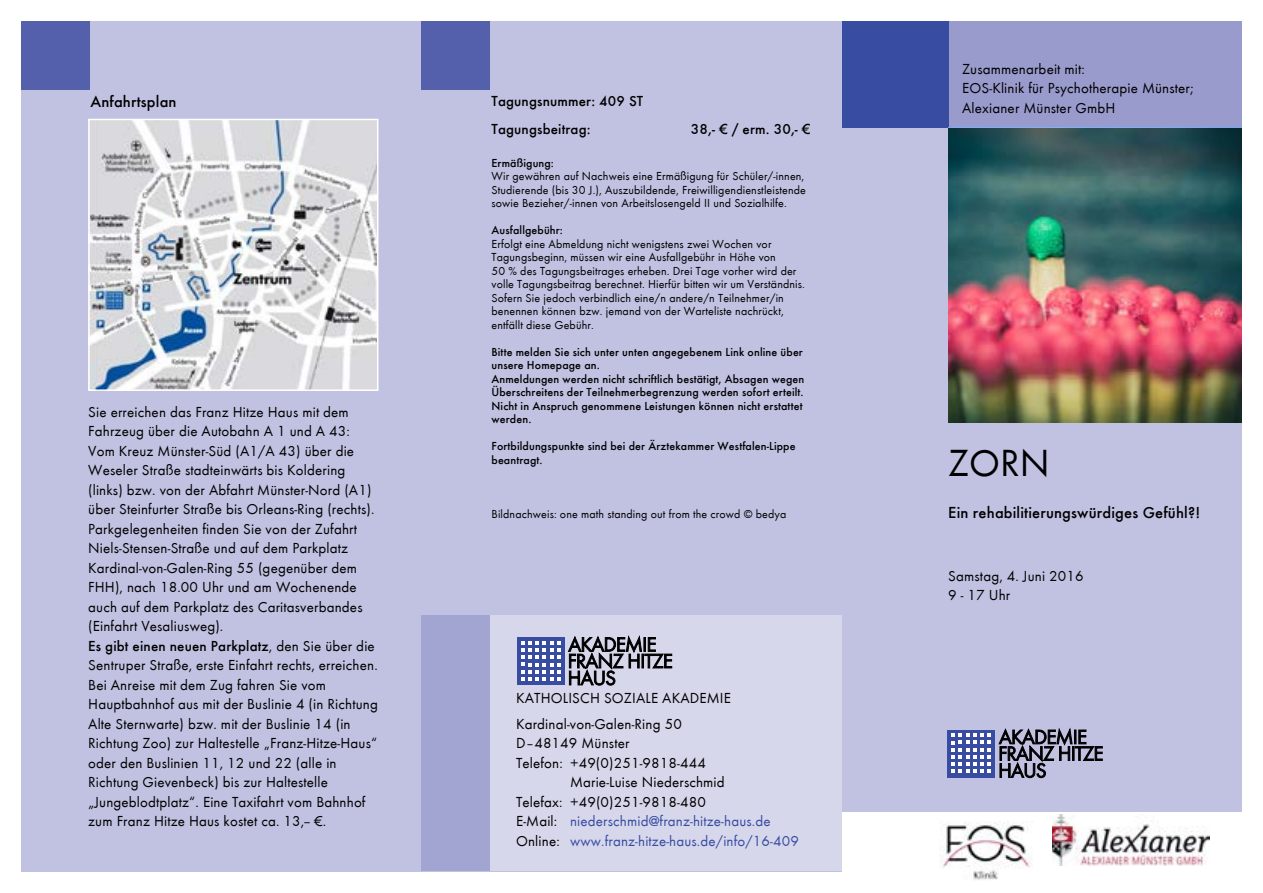
<style>
.page{position:relative;width:1263px;height:893px;background:#fff}
.page>*{position:absolute;margin:0;border:0;box-sizing:border-box;transform-origin:0 0}
.t1{font:39px "Futura T Boo";color:#000}
.t2{font:500 16.5px "Futura T";letter-spacing:.01em;color:#000}
.t3{font:15px/19.5px "Futura T Boo";letter-spacing:.01em;color:#000}
.t4{font:500 15px/28px "Futura T";letter-spacing:.01em;color:#000}
.t5{font:15px "Futura T Boo";letter-spacing:.01em;color:#384da1}
.t6{font:12px/13.5px "Futura T Boo";letter-spacing:.01em;color:#000}
.t7{font:500 12px/13.5px "Futura T";letter-spacing:.01em;color:#000}
.s1{font-family:"Futura T Boo";font-weight:400}
.s2{color:#000}
</style>
<div class="page">
<div style="left:421px;top:21px;width:421px;height:851px;background:#c1c2e2"></div>
<div style="left:483px;top:616px;width:359px;height:255px;background:#d7d7ec"></div>
<div style="left:421px;top:21px;width:68px;height:68px;background:#5460ab"></div>
<div style="left:421px;top:616px;width:68px;height:255px;background:#a2a4d2"></div>
<div style="left:517px;top:637px;width:48px;height:48px;background:#384da1"></div>
<svg style="left:521px;top:641px;width:39px;height:39px"></svg>
<svg style="left:568px;top:636px;width:104px;height:49px"></svg>
<div style="left:842px;top:21px;width:400px;height:791px;background:#c1c2e2"></div>
<div style="left:948px;top:21px;width:294px;height:107px;background:#999bcd"></div>
<div style="left:842px;top:21px;width:106px;height:107px;background:#384da1"></div>
<div style="left:947px;top:730px;width:48px;height:48px;background:#384da1"></div>
<svg style="left:952px;top:734px;width:39px;height:39px"></svg>
<svg style="left:999px;top:728px;width:103px;height:50px"></svg>
<div style="left:21px;top:21px;width:400px;height:851px;background:#c1c2e2"></div>
<div style="left:21px;top:21px;width:68px;height:68px;background:#5460ab"></div>
<img style="left:91px;top:122px;width:284px;height:266px">
<div style="left:88px;top:119px;width:290px;height:272px;border:2px solid #fff"></div>
<img style="left:948px;top:129px;width:294px;height:293px">
<img style="left:1052px;top:815px;width:157px;height:50px">
<img style="left:939px;top:821px;width:94px;height:60px">
<p class="t2" style="left:90px;top:92px;width:88px">Anfahrtsplan</p>
<p class="t3" style="left:88px;top:402px;width:288px">Sie erreichen das Franz Hitze Haus mit dem Fahrzeug über die Autobahn A 1 und A 43:<br>Vom Kreuz Münster-Süd (A1/A 43) über die Weseler Straße stadteinwärts bis Koldering (links) bzw. von der Abfahrt Münster-Nord (A1) über Steinfurter Straße bis Orleans-Ring (rechts).<br>Parkgelegenheiten finden Sie von der Zufahrt Niels-Stensen-Straße und auf dem Parkplatz Kardinal-von-Galen-Ring 55 (gegenüber dem FHH), nach 18.00 Uhr und am Wochenende auch auf dem Parkplatz des Caritasverbandes (Einfahrt Vesaliusweg).</p>
<p class="t4" style="left:88px;top:632px;width:288px">Es gibt einen neuen Parkplatz<span class="s1">, den Sie über die</span></p>
<p class="t3" style="left:88px;top:656px;width:291px">Sentruper Straße, erste Einfahrt rechts, erreichen.<br>Bei Anreise mit dem Zug fahren Sie vom Hauptbahnhof aus mit der Buslinie 4 (in Richtung Alte Sternwarte) bzw. mit der Buslinie 14 (in Richtung Zoo) zur Haltestelle „Franz-Hitze-Haus“ oder den Buslinien 11, 12 und 22 (alle in Richtung Gievenbeck) bis zur Haltestelle „Jungeblodtplatz“. Eine Taxifahrt vom Bahnhof zum Franz Hitze Haus kostet ca. 13,-- €.</p>
<p class="t4" style="left:491px;top:87px;width:153px">Tagungsnummer: 409 ST<br>Tagungsbeitrag:</p>
<p class="t4" style="left:691px;top:115px;width:121px">38,- € / erm. 30,- €</p>
<p class="t7" style="left:491px;top:156px;width:64px">Ermäßigung:</p>
<p class="t6" style="left:491px;top:170px;width:316px">Wir gewähren auf Nachweis eine Ermäßigung für Schüler/-innen,<br>Studierende (bis 30 J.), Auszubildende, Freiwilligendienstleistende sowie Bezieher/-innen von Arbeitslosengeld II und Sozialhilfe.</p>
<p class="t7" style="left:491px;top:224px;width:73px">Ausfallgebühr:</p>
<p class="t6" style="left:491px;top:237px;width:315px">Erfolgt eine Abmeldung nicht wenigstens zwei Wochen vor Tagungsbeginn, müssen wir eine Ausfallgebühr in Höhe von<br>50 % des Tagungsbeitrages erheben. Drei Tage vorher wird der volle Tagungsbeitrag berechnet. Hierfür bitten wir um Verständnis.<br>Sofern Sie jedoch verbindlich eine/n andere/n Teilnehmer/in benennen können bzw. jemand von der Warteliste nachrückt, entfällt diese Gebühr.</p>
<p class="t7" style="left:491px;top:345px;width:314px">Bitte melden Sie sich unter unten angegebenem Link online über unsere Homepage an.<br>Anmeldungen werden nicht schriftlich bestätigt, Absagen wegen Überschreitens der Teilnehmerbegrenzung werden sofort erteilt.<br>Nicht in Anspruch genommene Leistungen können nicht erstattet werden.</p>
<p class="t7" style="left:491px;top:440px;width:306px">Fortbildungspunkte sind bei der Ärztekammer Westfalen-Lippe beantragt.</p>
<p class="t6" style="left:491px;top:507px;width:296px">Bildnachweis: one math standing out from the crowd © bedya</p>
<p class="t3" style="left:516px;top:689px;width:217px">KATHOLISCH SOZIALE AKADEMIE</p>
<p class="t3" style="left:516px;top:714px;width:167px">Kardinal-von-Galen-Ring 50</p>
<p class="t3" style="left:516px;top:734px;width:115px">D–48149 Münster</p>
<p class="t3" style="left:516px;top:753px;width:191px">Telefon: +49(0)251-9818-444</p>
<p class="t3" style="left:570px;top:773px;width:156px">Marie-Luise Niederschmid</p>
<p class="t3" style="left:516px;top:792px;width:191px">Telefax: +49(0)251-9818-480</p>
<p class="t5" style="left:516px;top:813px;width:256px"><span class="s2">E-Mail:</span> niederschmid@franz-hitze-haus.de</p>
<p class="t5" style="left:516px;top:832px;width:284px"><span class="s2">Online:</span> www.franz-hitze-haus.de/info/16-409</p>
<p class="t3" style="left:962px;top:59px;width:233px">Zusammenarbeit mit:<br>EOS-Klinik für Psychotherapie Münster;<br>Alexianer Münster GmbH</p>
<h1 class="t1" style="left:948px;top:441px;width:103px">ZORN</h1>
<p class="t2" style="left:948px;top:502px;width:253px">Ein rehabilitierungswürdiges Gefühl?!</p>
<p class="t3" style="left:948px;top:566px;width:137px">Samstag, 4. Juni 2016<br>9 - 17 Uhr</p>
</div>
